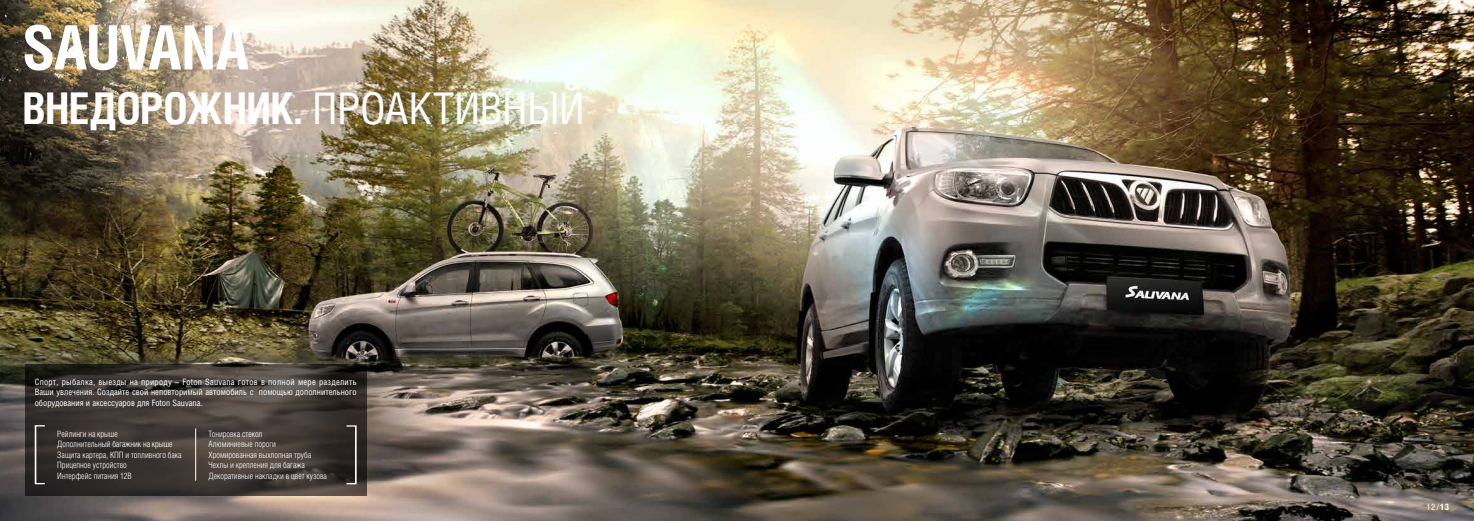
<style>
.page{position:relative;width:1474px;height:521px;background:#fff}
.page>*{position:absolute;margin:0;border:0;box-sizing:border-box;transform-origin:0 0}
.t1{font:700 61.25px "Helios Cond C";letter-spacing:-.005em;color:#fff}
.t2{font:700 43.75px "Helios Cond C";letter-spacing:-.01em;color:#fff}
.t3{font:8.75px/10.5px "Helios Cond Light C";color:#fff}
.t4{font:8.75px/10.5px "Helios Cond C";color:#fff;text-align:justify}
.s1{font-weight:400}
.s2{font-weight:700}
</style>
<div class="page">
<img style="left:0;top:0;width:1473px;height:521px">
<svg style="left:25px;top:365px;width:341px;height:131px;background:#3e3733"></svg>
<hr style="left:195px;top:428px;width:1px;height:53px;background:#fff">
<svg style="left:346px;top:425px;width:10px;height:59px"></svg>
<svg style="left:35px;top:425px;width:10px;height:59px"></svg>
<h1 class="t1" style="left:22px;top:11px;width:228px">SAUVANA</h1>
<h2 class="t2" style="left:22px;top:83px;width:564px">ВНЕДОРОЖНИК. <span class="s1">ПРОАКТИВНЫЙ</span></h2>
<p class="t4" style="left:35px;top:376px;width:323px">Спорт, рыбалка, выезды на природу – Foton Sauvana готов в полной мере разделить Ваши увлечения. Создайте свой неповторимый автомобиль с помощью дополнительного оборудования и аксессуаров для Foton Sauvana.</p>
<p class="t3" style="left:208px;top:428px;width:120px">Тонировка стекол<br>Алюминиевые пороги<br>Хромированная выхлопная труба<br>Чехлы и крепления для багажа<br>Декоративные накладки в цвет кузова</p>
<p class="t3" style="left:57px;top:428px;width:126px">Рейлинги на крыше<br>Дополнительный багажник на крыше<br>Защита картера, КПП и топливного бака<br>Прицепное устройство<br>Интерфейс питания 12В</p>
<p class="t4" style="left:1426px;top:501px;width:24px">12/<span class="s2">13</span></p>
</div>
